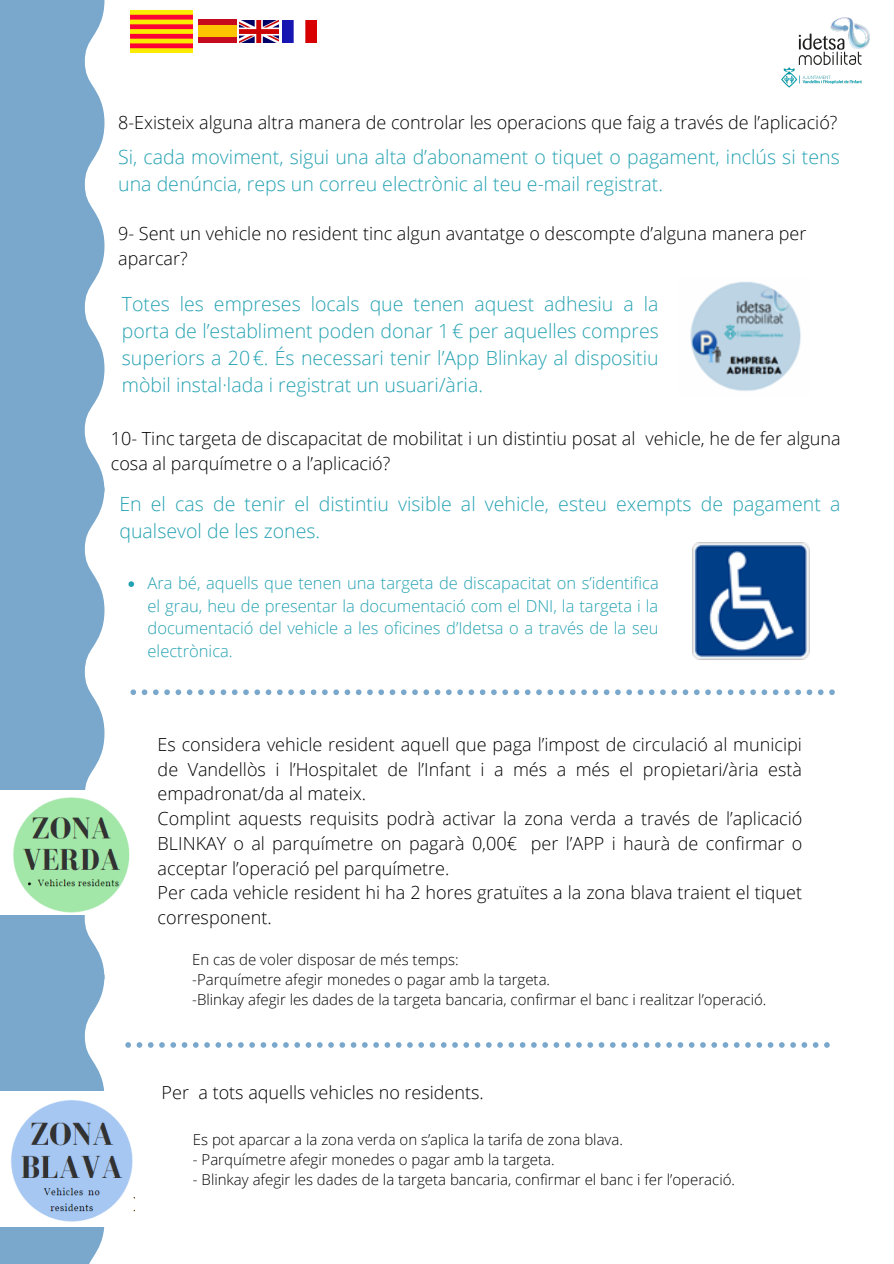
<style>
.page{position:relative;width:894px;height:1264px;background:#fff}
.page>*{position:absolute;margin:0;border:0;box-sizing:border-box;transform-origin:0 0}
.t1{font:300 19.5px/27px "Open Sans";color:#25a2b2}
.t2{font:300 18px/24.8px "Open Sans";color:#000}
.t3{font:300 16.5px/22.5px "Open Sans";color:#25a2b2;text-align:justify}
.t4{font:300 15px "Open Sans";color:#000}
</style>
<div class="page">
<img style="left:781px;top:17px;width:89px;height:71px">
<svg style="left:0;top:0;width:104px;height:487px;background:#82aecf"></svg>
<svg style="left:0;top:487px;width:104px;height:488px;background:#84afd0"></svg>
<svg style="left:0;top:975px;width:104px;height:288px;background:#84afd0"></svg>
<img style="left:690px;top:282px;width:111px;height:109px">
<img style="left:692px;top:542px;width:117px;height:117px">
<svg style="left:128px;top:581px;width:6px;height:6px"></svg>
<img style="left:0;top:791px;width:130px;height:123px">
<img style="left:0;top:1091px;width:134px;height:135px">
<svg style="left:125px;top:1042px;width:704px;height:5px"></svg>
<svg style="left:130px;top:689px;width:704px;height:6px"></svg>
<img style="left:199px;top:19px;width:37px;height:24px">
<img style="left:239px;top:20px;width:40px;height:23px">
<img style="left:283px;top:20px;width:33px;height:23px">
<img style="left:130px;top:10px;width:62px;height:42px">
<p class="t2" style="left:118px;top:109px;width:720px">8-Existeix alguna altra manera de controlar les operacions que faig a través de l’aplicació?</p>
<p class="t1" style="left:118px;top:143px;width:722px">Si, cada moviment, sigui una alta d’abonament o tiquet o pagament, inclús si tens una denúncia, reps un correu electrònic al teu e-mail registrat.</p>
<p class="t2" style="left:118px;top:221px;width:689px">9- Sent un vehicle no resident tinc algun avantatge o descompte d’alguna manera per aparcar?</p>
<p class="t1" style="left:122px;top:290px;width:538px;text-align:justify">Totes les empreses locals que tenen aquest adhesiu a la porta de l’establiment poden donar 1€ per aquelles compres superiors a 20€. És necessari tenir l’App Blinkay al dispositiu mòbil instal·lada i registrat un usuari/ària.</p>
<p class="t2" style="left:111px;top:425px;width:731px">10- Tinc targeta de discapacitat de mobilitat i un distintiu posat al vehicle, he de fer alguna cosa al parquímetre o a l’aplicació?</p>
<p class="t1" style="left:119px;top:490px;width:722px">En el cas de tenir el distintiu visible al vehicle, esteu exempts de pagament a qualsevol de les zones.</p>
<p class="t3" style="left:147px;top:571px;width:512px">Ara bé, aquells que tenen una targeta de discapacitat on s’identifica el grau, heu de presentar la documentació com el DNI, la targeta i la documentació del vehicle a les oficines d’Idetsa o a través de la seu electrònica.</p>
<p class="t2" style="left:157px;top:731px;width:645px;text-align:justify">Es considera vehicle resident aquell que paga l’impost de circulació al municipi de Vandellòs i l’Hospitalet de l’Infant i a més a més el propietari/ària està empadronat/da al mateix.</p>
<p class="t2" style="left:157px;top:805px;width:646px;text-align:justify">Complint aquests requisits podrà activar la zona verda a través de l’aplicació BLINKAY o al parquímetre on pagarà 0,00€ per l’APP i haurà de confirmar o acceptar l’operació pel parquímetre.</p>
<p class="t2" style="left:157px;top:880px;width:645px">Per cada vehicle resident hi ha 2 hores gratuïtes a la zona blava traient el tiquet corresponent.</p>
<p class="t4" style="left:192px;top:948px;width:268px">En cas de voler disposar de més temps:</p>
<p class="t4" style="left:192px;top:968px;width:359px">-Parquímetre afegir monedes o pagar amb la targeta.</p>
<p class="t4" style="left:192px;top:989px;width:575px">-Blinkay afegir les dades de la targeta bancaria, confirmar el banc i realitzar l’operació.</p>
<p class="t2" style="left:162px;top:1079px;width:323px">Per a tots aquells vehicles no residents.</p>
<p class="t4" style="left:193px;top:1128px;width:431px">Es pot aparcar a la zona verda on s’aplica la tarifa de zona blava.</p>
<p class="t4" style="left:193px;top:1148px;width:363px">- Parquímetre afegir monedes o pagar amb la targeta.</p>
<p class="t4" style="left:193px;top:1168px;width:543px">- Blinkay afegir les dades de la targeta bancaria, confirmar el banc i fer l’operació.</p>
</div>
